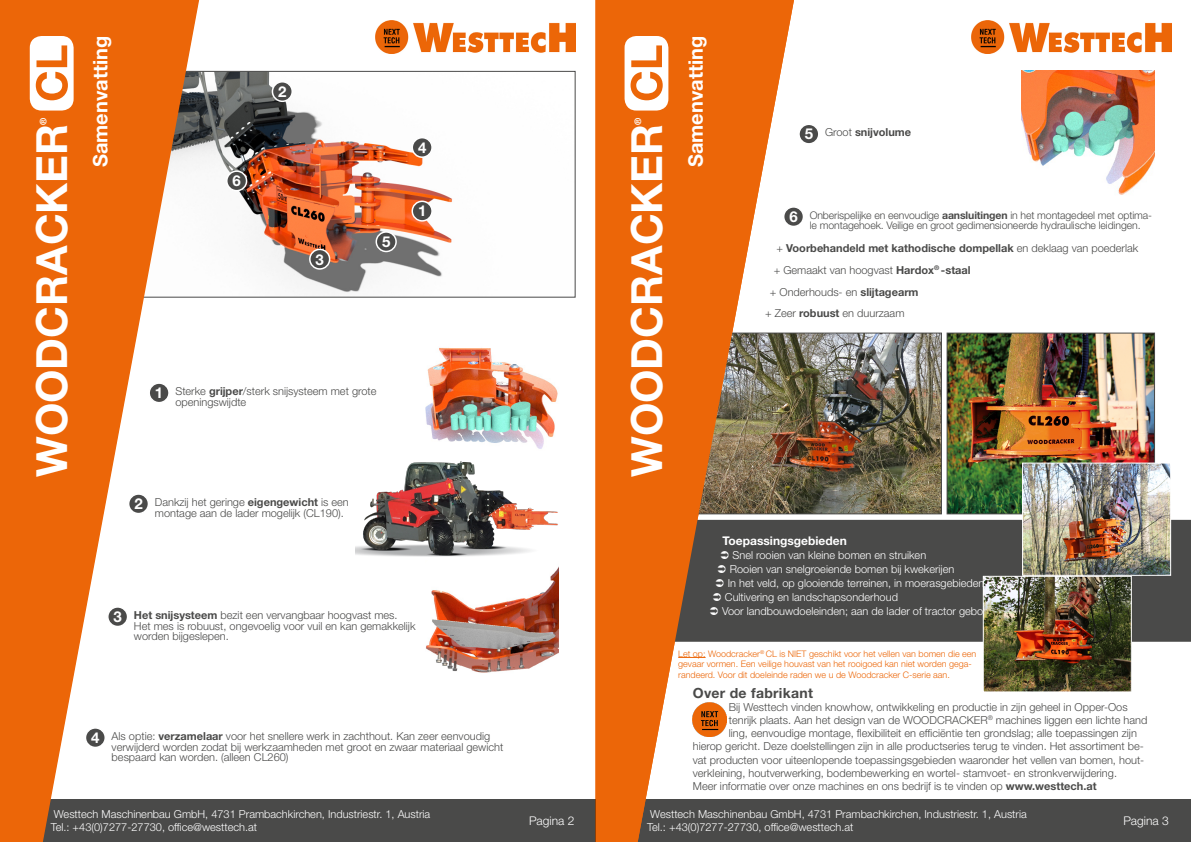
<style>
.page{position:relative;width:1191px;height:842px;background:#fff}
.page>*{position:absolute;margin:0;border:0;box-sizing:border-box;transform-origin:0 0}
.t1{font:700 43px "Helvetica Neue LT Pro";color:#fff}
.t2{font:700 20px "Helvetica Neue LT Pro";color:#fff}
.t3{font:700 15px "Helvetica Neue LT Pro";color:#fff}
.t4{font:700 14px "Helvetica Neue LT Pro";letter-spacing:.02em;color:#4a4a49}
.t5{font:700 12px "Helvetica Neue LT Pro";color:#fff}
.t6{font:300 12px "Helvetica Neue LT Pro";color:#fff}
.t7{font:300 11px/10.5px "Helvetica Neue LT Pro";color:#4a4a49}
.t8{font:300 11px/13.2px "Helvetica Neue LT Pro";color:#fff}
.t9{font:700 11px "Helvetica Neue LT Pro";color:#4a4a49}
.t10{font:300 10.5px/10.5px "Helvetica Neue LT Pro";letter-spacing:-.01em;color:#4a4a49}
.t11{font:300 9px/10.8px "Helvetica Neue LT Pro";color:#ec6608}
.t12{font:700 9px "Helvetica Neue LT Pro";color:#fff}
.s1{font-weight:700}
.s2{font-size:15px;color:#fff}
.s3{font-weight:300}
</style>
<div class="page">
<div style="left:595px;top:800px;width:596px;height:42px;background:#4a4a49"></div>
<img style="left:971px;top:20px;width:200px;height:33px">
<div style="left:0;top:800px;width:595px;height:42px;background:#4a4a49"></div>
<img style="left:376px;top:20px;width:199px;height:33px">
<img style="left:948px;top:335px;width:205px;height:177px">
<div style="left:946px;top:333px;width:209px;height:181px;border:1px solid #4a4a49"></div>
<img style="left:794px;top:335px;width:146px;height:177px">
<div style="left:688px;top:333px;width:254px;height:181px;border:1px solid #4a4a49"></div>
<img style="left:1021px;top:70px;width:134px;height:125px">
<svg style="left:199px;top:70px;width:377px;height:228px"></svg>
<svg style="left:1px;top:0;width:198px;height:842px;fill:#ec6608"></svg>
<div style="left:412px;top:201px;width:20px;height:20px;background:#4a4a49;border-radius:50%"></div>
<div style="left:411px;top:201px;width:22px;height:21px;border:2px solid #fff;border-radius:50%"></div>
<div style="left:272px;top:82px;width:20px;height:19px;background:#4a4a49;border-radius:50%"></div>
<div style="left:272px;top:81px;width:21px;height:21px;border:2px solid #fff;border-radius:50%"></div>
<div style="left:310px;top:249px;width:20px;height:20px;background:#4a4a49;border-radius:50%"></div>
<div style="left:309px;top:249px;width:21px;height:21px;border:2px solid #fff;border-radius:50%"></div>
<div style="left:412px;top:138px;width:20px;height:19px;background:#4a4a49;border-radius:50%"></div>
<div style="left:411px;top:137px;width:22px;height:21px;border:2px solid #fff;border-radius:50%"></div>
<div style="left:376px;top:232px;width:20px;height:19px;background:#4a4a49;border-radius:50%"></div>
<div style="left:375px;top:231px;width:22px;height:21px;border:2px solid #fff;border-radius:50%"></div>
<div style="left:227px;top:171px;width:19px;height:20px;background:#4a4a49;border-radius:50%"></div>
<div style="left:226px;top:170px;width:21px;height:21px;border:2px solid #fff;border-radius:50%"></div>
<img style="left:426px;top:348px;width:132px;height:101px">
<div style="left:149px;top:383px;width:20px;height:20px;background:#4a4a49;border-radius:50%"></div>
<div style="left:148px;top:382px;width:22px;height:21px;border:2px solid #fff;border-radius:50%"></div>
<img style="left:355px;top:461px;width:203px;height:96px">
<div style="left:129px;top:494px;width:19px;height:20px;background:#4a4a49;border-radius:50%"></div>
<div style="left:128px;top:493px;width:21px;height:21px;border:2px solid #fff;border-radius:50%"></div>
<img style="left:426px;top:566px;width:133px;height:107px">
<div style="left:108px;top:607px;width:20px;height:19px;background:#4a4a49;border-radius:50%"></div>
<div style="left:107px;top:606px;width:21px;height:21px;border:2px solid #fff;border-radius:50%"></div>
<div style="left:85px;top:728px;width:20px;height:19px;background:#4a4a49;border-radius:50%"></div>
<div style="left:85px;top:727px;width:21px;height:21px;border:2px solid #fff;border-radius:50%"></div>
<div style="left:799px;top:124px;width:19px;height:20px;background:#4a4a49;border-radius:50%"></div>
<div style="left:798px;top:124px;width:21px;height:21px;border:2px solid #fff;border-radius:50%"></div>
<div style="left:783px;top:207px;width:20px;height:19px;background:#4a4a49;border-radius:50%"></div>
<div style="left:783px;top:206px;width:21px;height:21px;border:2px solid #fff;border-radius:50%"></div>
<svg style="left:30px;top:36px;width:44px;height:75px"></svg>
<div style="left:794px;top:520px;width:397px;height:122px;background:#4a4a49"></div>
<img style="left:984px;top:578px;width:145px;height:112px">
<div style="left:982px;top:576px;width:149px;height:116px;border:1px solid #fff"></div>
<img style="left:1024px;top:465px;width:145px;height:109px">
<div style="left:1022px;top:463px;width:149px;height:113px;border:1px solid #fff"></div>
<svg style="left:595px;top:0;width:199px;height:842px;fill:#ec6608"></svg>
<svg style="left:624px;top:36px;width:44px;height:75px"></svg>
<svg style="left:721px;top:551px;width:7px;height:8px"></svg>
<svg style="left:718px;top:565px;width:8px;height:8px"></svg>
<svg style="left:716px;top:579px;width:8px;height:8px"></svg>
<svg style="left:713px;top:593px;width:8px;height:8px"></svg>
<svg style="left:710px;top:607px;width:8px;height:8px"></svg>
<p class="t12" style="left:37px;top:125px;width:9px;rotate:-90deg">®</p>
<h1 class="t1" style="left:25px;top:477px;width:355px;rotate:-90deg">WOODCRACKER</h1>
<h2 class="t2" style="left:88px;top:167px;width:133px;rotate:-90deg">Samenvatting</h2>
<h2 class="t2" style="left:88px;top:218px;width:133px;rotate:-90deg">Samenvatti g</h2>
<h3 class="t3" style="left:232px;top:171px;width:10px">6</h3>
<h3 class="t3" style="left:278px;top:82px;width:10px">2</h3>
<h3 class="t3" style="left:315px;top:250px;width:10px">3</h3>
<h3 class="t3" style="left:382px;top:232px;width:10px">5</h3>
<h3 class="t3" style="left:155px;top:383px;width:10px">1</h3>
<p class="t7" style="left:175px;top:386px;width:203px">Sterke <span class="s1">grijper</span>/sterk snijsysteem met grote openingswijdte</p>
<h3 class="t3" style="left:134px;top:494px;width:10px">2</h3>
<p class="t7" style="left:155px;top:497px;width:195px">Dankzij het geringe <span class="s1">eigengewicht</span> is een montage aan de lader mogelijk (CL190).</p>
<h3 class="t3" style="left:418px;top:138px;width:10px">4</h3>
<h3 class="t3" style="left:418px;top:202px;width:10px">1</h3>
<h3 class="t3" style="left:113px;top:607px;width:10px">3</h3>
<p class="t7" style="left:134px;top:610px;width:283px"><span class="s1">Het snijsysteem</span> bezit een vervangbaar hoogvast mes.<br>Het mes is robuust, ongevoelig voor vuil en kan gemakkelijk worden bijgeslepen.</p>
<h3 class="t3" style="left:91px;top:728px;width:10px">4</h3>
<p class="t7" style="left:112px;top:731px;width:393px">Als optie: <span class="s1">verzamelaar</span> voor het snellere werk in zachthout. Kan zeer eenvoudig verwijderd worden zodat bij werkzaamheden met groot en zwaar materiaal gewicht bespaard kan worden. (alleen CL260)</p>
<p class="t8" style="left:51px;top:807px;width:381px">Westtech Maschinenbau GmbH, 4731 Prambachkirchen, Industriestr. 1, Austria<br>Tel.: +43(0)7277-27730, office@westtech.at</p>
<p class="t6" style="left:529px;top:813px;width:47px">Pagina 2</p>
<p class="t12" style="left:632px;top:125px;width:9px;rotate:-90deg">®</p>
<h1 class="t1" style="left:619px;top:477px;width:355px;rotate:-90deg">WOODCRACKER</h1>
<h2 class="t2" style="left:683px;top:167px;width:133px;rotate:-90deg">Samenvatting</h2>
<h2 class="t2" style="left:683px;top:218px;width:133px;rotate:-90deg">Samenvatti g</h2>
<p class="t9" style="left:804px;top:125px;width:108px"><span class="s2">5</span> <span class="s3">Groot</span> snijvolume</p>
<h3 class="t3" style="left:789px;top:207px;width:10px">6</h3>
<p class="t10" style="left:809px;top:210px;width:344px">Onberispelijke en eenvoudige <span class="s1">aansluitingen</span> in het montagedeel met optima&shy;le montagehoek. Veilige en groot gedimensioneerde hydraulische leidingen.</p>
<p class="t9" style="left:776px;top:241px;width:363px"><span class="s3">+</span> Voorbehandeld met kathodische dompellak <span class="s3">en deklaag van poederlak</span></p>
<p class="t7" style="left:773px;top:264px;width:198px">+ Gemaakt van hoogvast <span class="s1">Hardox</span><sup>®</sup> <span class="s1">-staal</span></p>
<p class="t7" style="left:765px;top:307px;width:141px">+ Zeer <span class="s1">robuust</span> en duurzaam</p>
<p class="t7" style="left:770px;top:286px;width:150px">+ Onderhouds- en <span class="s1">slijtagearm</span></p>
<p class="t5" style="left:722px;top:533px;width:126px">Toepassingsgebieden</p>
<p class="t8" style="left:732px;top:548px;width:195px">Snel rooien van kleine bomen en struiken</p>
<p class="t8" style="left:730px;top:562px;width:226px">Rooien van snelgroeiende bomen bij kwekerijen</p>
<p class="t8" style="left:728px;top:576px;width:258px">In het veld, op glooiende terreinen, in moerasgebieden</p>
<p class="t8" style="left:725px;top:590px;width:174px">Cultivering en landschapsonderhoud</p>
<p class="t8" style="left:722px;top:605px;width:283px">Voor landbouwdoeleinden; aan de lader of tractor gebouwd</p>
<p class="t11" style="left:678px;top:648px;width:300px">Let op: Woodcracker<sup>®</sup> CL is NIET geschikt voor het vellen van bomen die een gevaar vormen. Een veilige houvast van het rooigoed kan niet worden gega&shy;randeerd. Voor dit doeleinde raden we u de Woodcracker C-serie aan.</p>
<p class="t4" style="left:693px;top:684px;width:122px">Over de fabrikant</p>
<p class="t7" style="left:729px;top:701px;width:400px">Bij Westtech vinden knowhow, ontwikkeling en productie in zijn geheel in Opper-Oos</p>
<p class="t7" style="left:729px;top:714px;width:420px">tenrijk plaats. Aan het design van de WOODCRACKER<sup>®</sup> machines liggen een lichte hand</p>
<p class="t7" style="left:729px;top:728px;width:409px">ling, eenvoudige montage, flexibiliteit en efficiëntie ten grondslag; alle toepassingen zijn</p>
<p class="t7" style="left:693px;top:741px;width:452px">hierop gericht. Deze doelstellingen zijn in alle productseries terug te vinden. Het assortiment be-</p>
<p class="t7" style="left:693px;top:754px;width:453px">vat producten voor uiteenlopende toepassingsgebieden waaronder het vellen van bomen, hout-</p>
<p class="t7" style="left:693px;top:767px;width:426px">verkleining, houtverwerking, bodembewerking en wortel- stamvoet- en stronkverwijdering.</p>
<p class="t7" style="left:693px;top:780px;width:405px">Meer informatie over onze machines en ons bedrijf is te vinden op <span class="s1">www.westtech.at</span></p>
<p class="t8" style="left:647px;top:807px;width:381px">Westtech Maschinenbau GmbH, 4731 Prambachkirchen, Industriestr. 1, Austria<br>Tel.: +43(0)7277-27730, office@westtech.at</p>
<p class="t6" style="left:1123px;top:813px;width:47px">Pagina 3</p>
</div>
